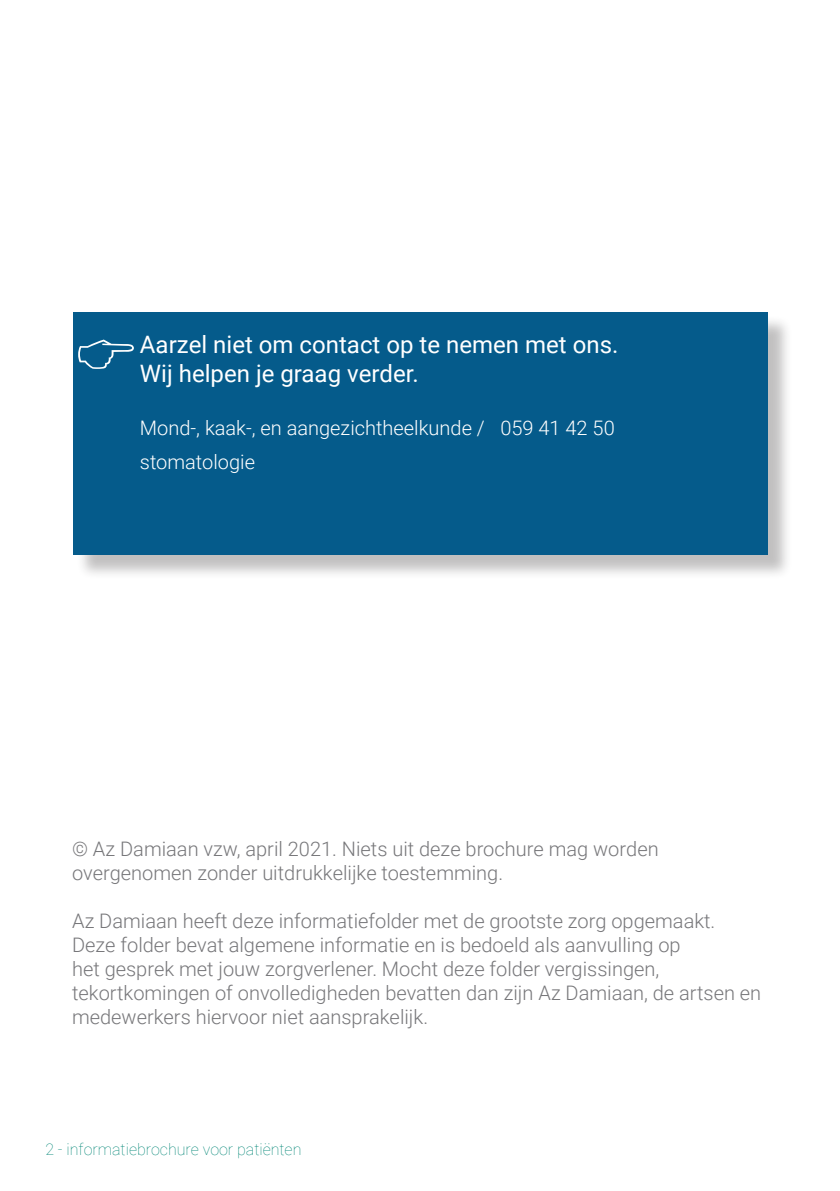
<style>
.page{position:relative;width:840px;height:1191px;background:#fff}
.page>*{position:absolute;margin:0;border:0;box-sizing:border-box;transform-origin:0 0}
.t1{font:24px/28.8px "Roboto";color:#fff}
.t2{font:300 20px/24px "Roboto";color:#77777a}
.t3{font:300 20px "Roboto";color:#fff}
.t4{font:100 16px "Roboto";color:#008676}
</style>
<div class="page">
<div style="left:76px;top:315px;width:716px;height:265px;background:#231f20;opacity:.28"></div>
<div style="left:73px;top:312px;width:694px;height:243px;background:#055b8b"></div>
<p class="t1" style="left:140px;top:329px;width:479px">Aarzel niet om contact op te nemen met ons.<br>Wij helpen je graag verder.</p>
<p class="t3" style="left:140px;top:414px;width:476px">Mond-, kaak-, en aangezichtheelkunde / 059 41 42 50</p>
<p class="t3" style="left:140px;top:448px;width:117px">stomatologie</p>
<p class="t2" style="left:72px;top:836px;width:587px">© Az Damiaan vzw, april 2021. Niets uit deze brochure mag worden overgenomen zonder uitdrukkelijke toestemming.</p>
<p class="t2" style="left:72px;top:908px;width:690px">Az Damiaan heeft deze informatiefolder met de grootste zorg opgemaakt.<br>Deze folder bevat algemene informatie en is bedoeld als aanvulling op<br>het gesprek met jouw zorgverlener. Mocht deze folder vergissingen, tekortkomingen of onvolledigheden bevatten dan zijn Az Damiaan, de artsen en medewerkers hiervoor niet aansprakelijk.</p>
<p class="t4" style="left:45px;top:1138px;width:257px">2 - informatiebrochure voor patiënten</p>
</div>
